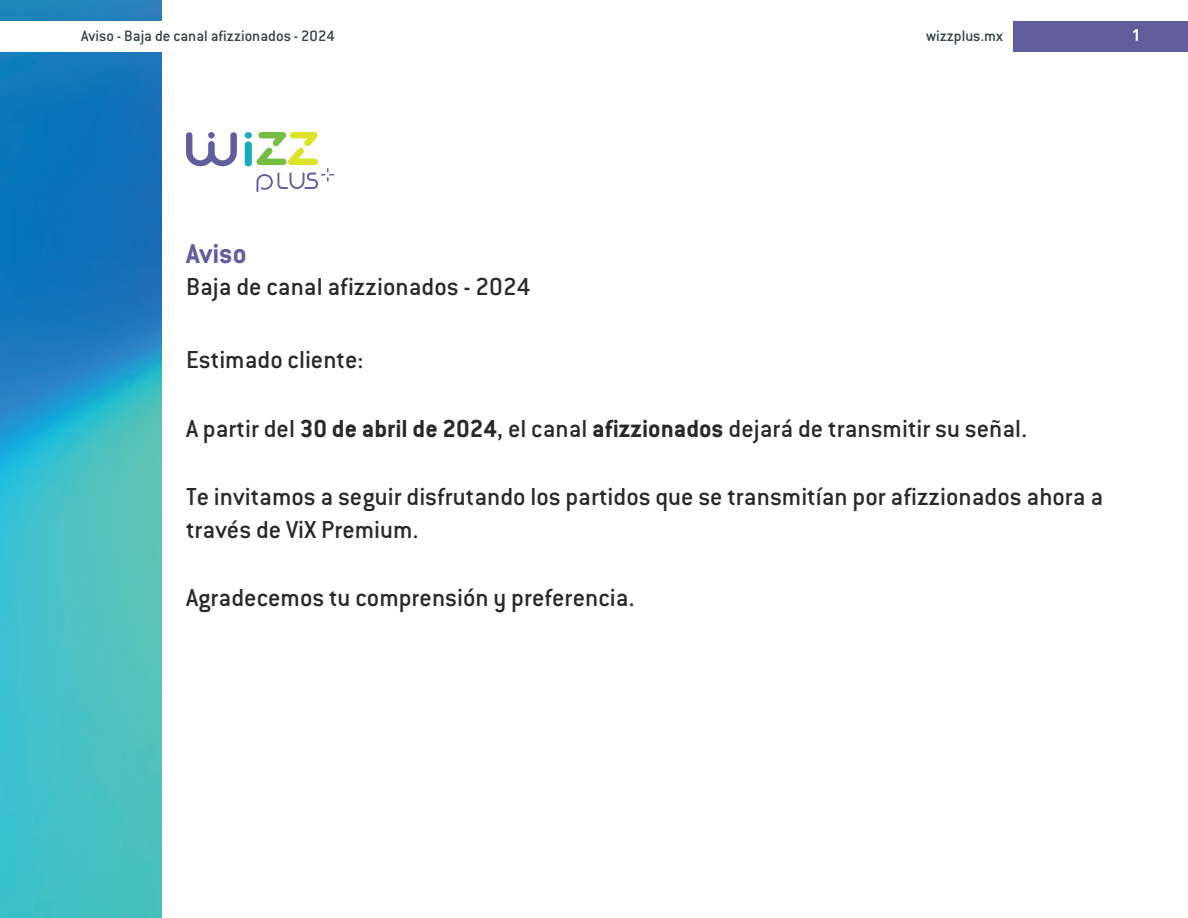
<style>
.page{position:relative;width:1188px;height:918px;background:#fff}
.page>*{position:absolute;margin:0;border:0;box-sizing:border-box;transform-origin:0 0}
.t1{font:700 30px "Conduit ITC";color:#625d9d}
.t2{font:500 27px/32.4px "Conduit ITC";color:#292a27}
.t3{font:500 16.5px "Conduit ITC";color:#34414a}
.t4{font:700 16.5px "DIN Pro";color:#fff}
.s1{font-weight:700}
</style>
<div class="page">
<img style="left:0;top:0;width:162px;height:918px">
<div style="left:0;top:21px;width:1014px;height:30px;background:#fff"></div>
<div style="left:1014px;top:21px;width:174px;height:30px;background:#625d9d"></div>
<svg style="left:186px;top:132px;width:51px;height:34px"></svg>
<svg style="left:245px;top:132px;width:89px;height:60px"></svg>
<p class="t3" style="left:81px;top:25px;width:255px">Aviso - Baja de canal afizzionados - 2024</p>
<p class="t3" style="left:926px;top:25px;width:78px">wizzplus.mx</p>
<p class="t4" style="left:1132px;top:24px;width:10px">1</p>
<p class="t1" style="left:186px;top:235px;width:62px">Aviso</p>
<p class="t2" style="left:186px;top:270px;width:346px">Baja de canal afizzionados - 2024</p>
<p class="t2" style="left:186px;top:343px;width:179px">Estimado cliente:</p>
<p class="t2" style="left:186px;top:411px;width:843px">A partir del <span class="s1">30 de abril de 2024</span>, el canal <span class="s1">afizzionados</span> dejará de transmitir su señal.</p>
<p class="t2" style="left:186px;top:480px;width:919px">Te invitamos a seguir disfrutando los partidos que se transmitían por afizzionados ahora a través de ViX Premium.</p>
<p class="t2" style="left:186px;top:581px;width:450px">Agradecemos tu comprensión y preferencia.</p>
</div>
